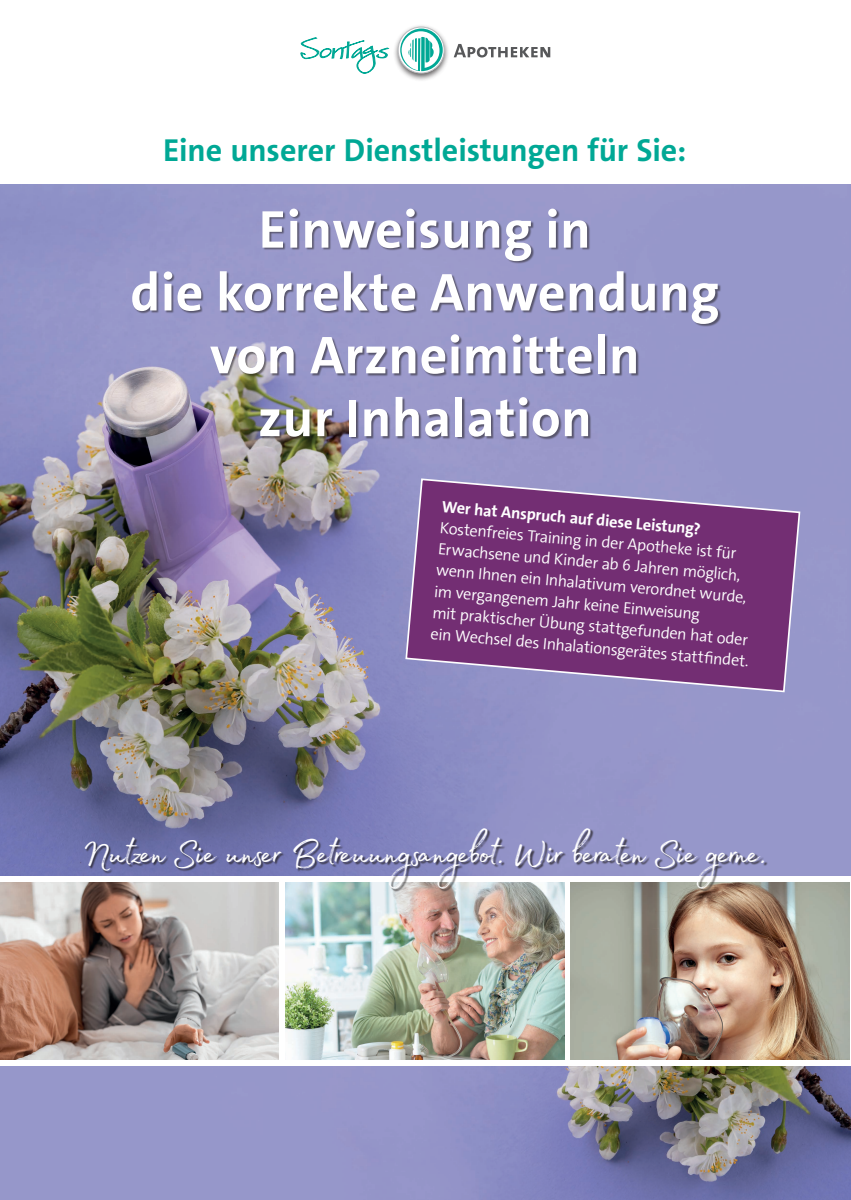
<style>
.page{position:relative;width:851px;height:1200px;background:#fff}
.page>*{position:absolute;margin:0;border:0;box-sizing:border-box;transform-origin:0 0}
.t1{font:700 53.7px/62.8px "The Sans C4 s";letter-spacing:.01em;color:#fff;text-align:center}
.t2{font:45.5px "Madelyn";letter-spacing:-.025em;color:#fff}
.t3{font:700 32px "The Sans C4 s";letter-spacing:-.005em;color:#00a895}
.t4{font:300 16.35px/21.2px "The Sans C4 s";color:#fff}
.t5{font:700 16.35px "The Sans C4 s";color:#fff}
</style>
<div class="page">
<img style="left:0;top:882px;width:279px;height:177px">
<img style="left:285px;top:892px;width:279px;height:167px">
<img style="left:570px;top:882px;width:279px;height:177px">
<svg style="left:454px;top:44px;width:96px;height:13px"></svg>
<div style="left:392px;top:24px;width:58px;height:58px;background:#231f20;opacity:.75"></div>
<div style="left:398px;top:27px;width:46px;height:46px;border:1px solid #bcbdc0;border-radius:50%"></div>
<svg style="left:400px;top:29px;width:42px;height:42px"></svg>
<svg style="left:300px;top:37px;width:89px;height:37px"></svg>
<img style="left:0;top:184px;width:850px;height:690px">
<img style="left:0;top:1066px;width:850px;height:133px">
<div style="left:133px;top:209px;width:588px;height:231px;background:#231f20;opacity:.55"></div>
<div style="left:85px;top:828px;width:682px;height:64px;background:#231f20;opacity:.75"></div>
<svg style="left:404px;top:477px;width:397px;height:216px;background:#7c4686"></svg>
<h3 class="t3" style="left:163px;top:129px;width:524px">Eine unserer Dienstleistungen für Sie:</h3>
<h1 class="t1" style="left:130px;top:198px;width:590px">Einweisung in<br>die korrekte Anwendung von Arzneimitteln<br>zur Inhalation</h1>
<p class="t5" style="left:442px;top:496px;width:261px;rotate:5deg">Wer hat Anspruch auf diese Leistung?</p>
<p class="t4" style="left:441px;top:517px;width:320px;rotate:5deg">Kostenfreies Training in der Apotheke ist für Erwachsene und Kinder ab 6 Jahren möglich, wenn Ihnen ein Inhalativum verordnet wurde, im vergangenem Jahr keine Einweisung<br>mit praktischer Übung stattgefunden hat oder ein Wechsel des Inhalationsgerätes stattfi ndet.</p>
<h2 class="t2" style="left:83px;top:818px;width:685px">Nutzen Sie unser Betreuungsangebot. Wir beraten Sie gerne.</h2>
</div>
